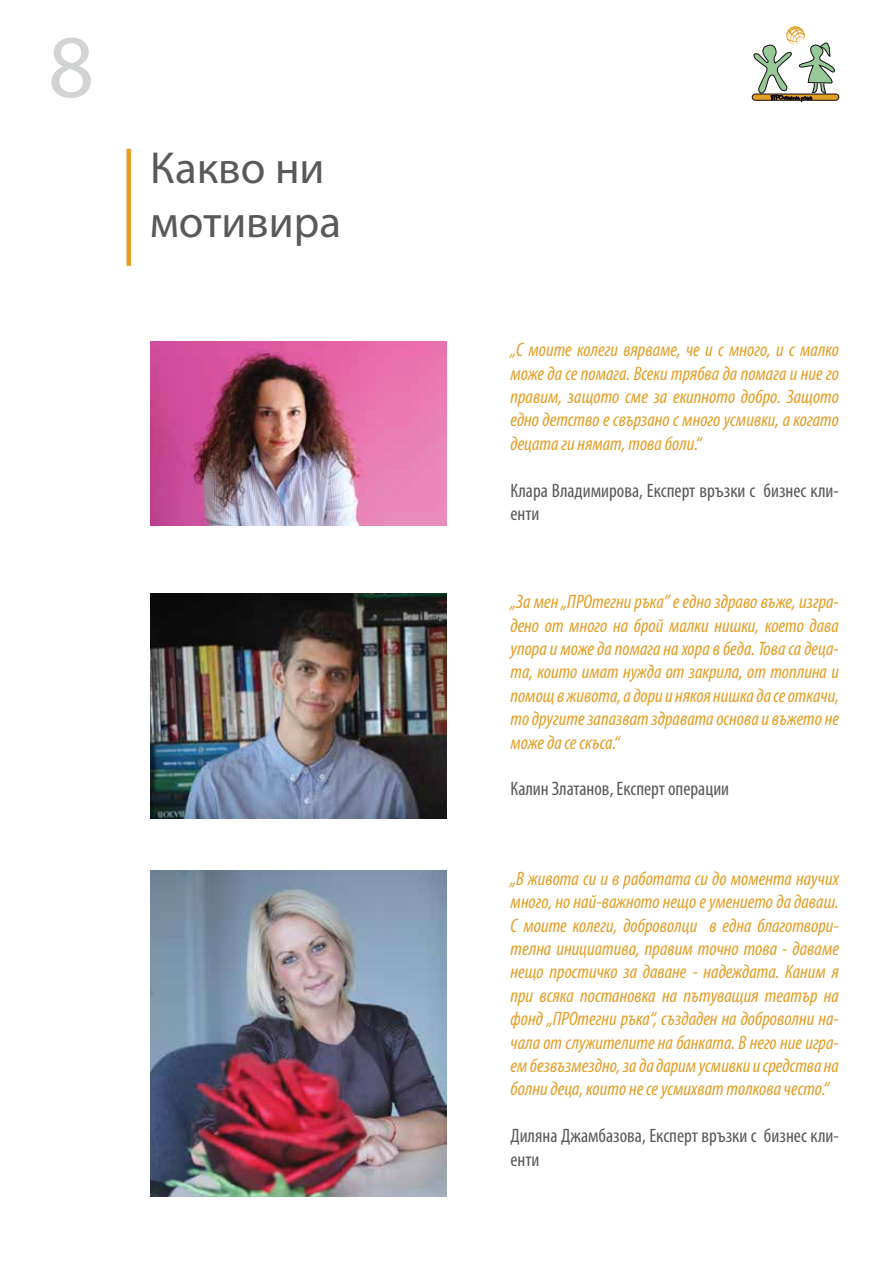
<style>
.page{position:relative;width:893px;height:1263px;background:#fff}
.page>*{position:absolute;margin:0;border:0;box-sizing:border-box;transform-origin:0 0}
.t1{font:90px "Myriad Pro";color:#d1d3d4}
.t2{font:45px/54px "Myriad Pro";color:#58595b}
.t3{font:italic condensed 19.5px/23.4px "Myriad Pro";color:#e39e25;text-align:justify}
.t4{font:condensed 19.5px/23.4px "Myriad Pro";color:#58595b}
</style>
<div class="page">
<div style="left:126px;top:149px;width:5px;height:117px;background:#e39e25"></div>
<div style="left:752px;top:94px;width:87px;height:6px;background:#e39e25;border-radius:3px"></div>
<div style="left:752px;top:94px;width:87px;height:6px;border:1px solid #120c15;border-radius:3px"></div>
<svg style="left:752px;top:26px;width:83px;height:76px"></svg>
<img style="left:150px;top:342px;width:296px;height:183px">
<img style="left:150px;top:593px;width:296px;height:226px">
<img style="left:150px;top:870px;width:296px;height:327px">
<h1 class="t1" style="left:48px;top:11px;width:48px">8</h1>
<h2 class="t2" style="left:150px;top:140px;width:192px">Какво ни мотивира</h2>
<p class="t3" style="left:510px;top:338px;width:330px">„С моите колеги вярваме, че и с много, и с малко може да се помага. Всеки трябва да помага и ние го правим, защото сме за екипното добро. Защото едно детство е свързано с много усмивки, а когато децата ги нямат, това боли.“</p>
<p class="t4" style="left:510px;top:478px;width:330px">Клара Владимирова, Експерт връзки с бизнес кли&shy;енти</p>
<p class="t3" style="left:510px;top:590px;width:330px">„За мен „ПРОтегни ръка” е едно здраво въже, изгра&shy;дено от много на брой малки нишки, което дава упора и може да помага на хора в беда. Това са деца&shy;та, които имат нужда от закрила, от топлина и помощ в живота, а дори и някоя нишка да се откачи, то другите запазват здравата основа и въжето не може да се скъса.“</p>
<p class="t4" style="left:510px;top:777px;width:220px">Калин Златанов, Експерт операции</p>
<p class="t3" style="left:510px;top:866px;width:330px">„В живота си и в работата си до момента научих много, но най-важното нещо е умението да даваш.<br>С моите колеги, доброволци в една благотвори&shy;телна инициатива, правим точно това - даваме нещо простичко за даване - надеждата. Каним я при всяка постановка на пътуващия театър на фонд „ПРОтегни ръка“, създаден на доброволни на&shy;чала от служителите на банката. В него ние игра&shy;ем безвъзмездно, за да дарим усмивки и средства на болни деца, които не се усмихват толкова често.“</p>
<p class="t4" style="left:510px;top:1124px;width:330px">Диляна Джамбазова, Експерт връзки с бизнес кли&shy;енти</p>
</div>
